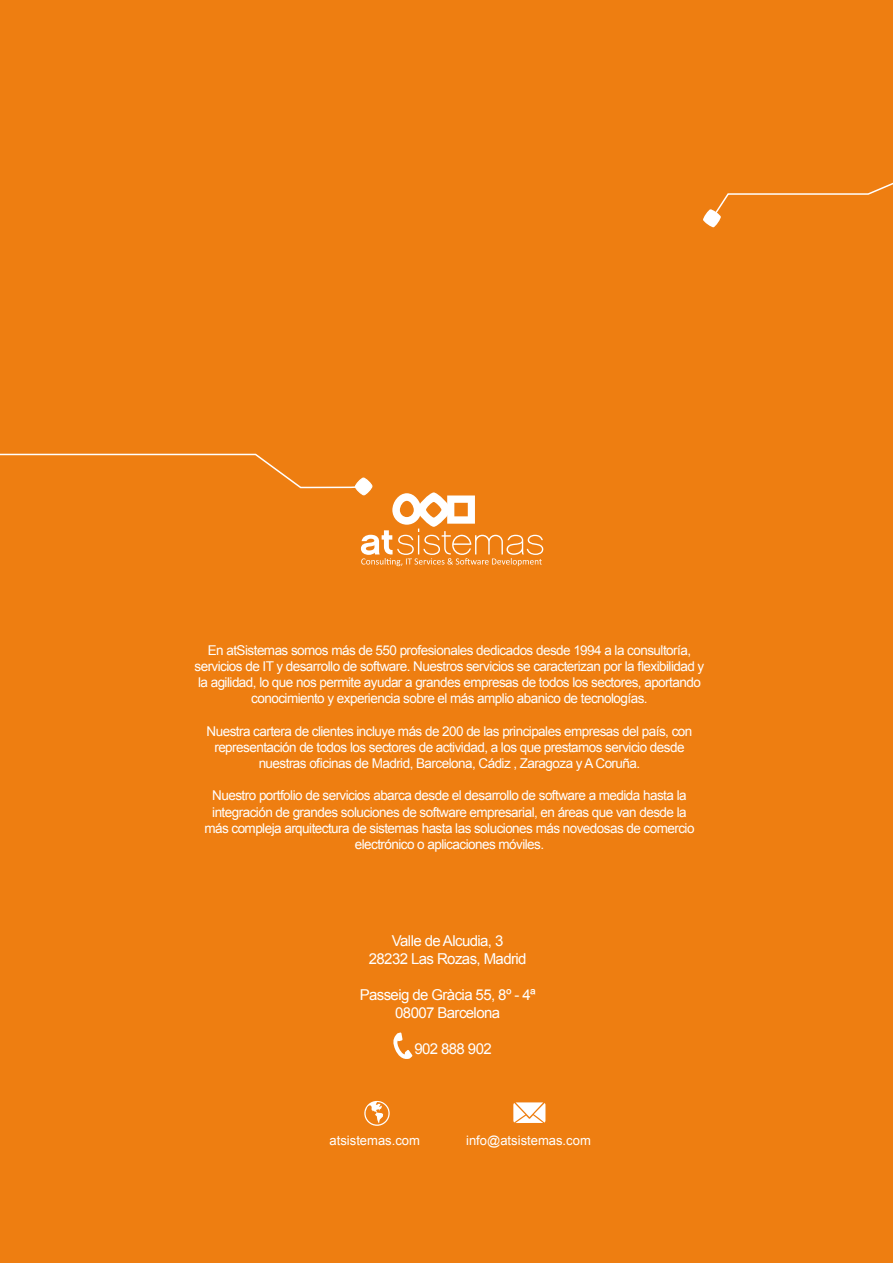
<style>
.page{position:relative;width:893px;height:1263px;background:#ee7e11}
.page>*{position:absolute;margin:0;border:0;box-sizing:border-box;transform-origin:0 0}
.t1{font:15px "Arial";letter-spacing:-.04em;color:#fff}
.t2{font:13.5px/16.2px "Arial";letter-spacing:-.04em;color:#fff;text-align:center}
.t3{font:13.05px "Arial";color:#fff}
</style>
<div class="page">
<svg style="left:361px;top:492px;width:182px;height:74px"></svg>
<svg style="left:364px;top:1101px;width:26px;height:25px"></svg>
<svg style="left:513px;top:1102px;width:32px;height:21px"></svg>
<div style="left:355px;top:478px;width:17px;height:17px;background:#fff;border-radius:50%"></div>
<div style="left:355px;top:477px;width:17px;height:18px;border:1px solid #fff;border-radius:50%"></div>
<svg style="left:0;top:453px;width:358px;height:40px"></svg>
<svg style="left:701px;top:207px;width:22px;height:22px"></svg>
<svg style="left:707px;top:182px;width:186px;height:43px"></svg>
<svg style="left:393px;top:1032px;width:19px;height:27px"></svg>
<p class="t2" style="left:195px;top:642px;width:511px">En atSistemas somos más de 550 profesionales dedicados desde 1994 a la consultoría, servicios de IT y desarrollo de software. Nuestros servicios se caracterizan por la flexibilidad y la agilidad, lo que nos permite ayudar a grandes empresas de todos los sectores, aportando conocimiento y experiencia sobre el más amplio abanico de tecnologías.</p>
<p class="t2" style="left:207px;top:723px;width:487px">Nuestra cartera de clientes incluye más de 200 de las principales empresas del país, con representación de todos los sectores de actividad, a los que prestamos servicio desde nuestras oficinas de Madrid, Barcelona, Cádiz , Zaragoza y A Coruña.</p>
<p class="t2" style="left:204px;top:788px;width:492px">Nuestro portfolio de servicios abarca desde el desarrollo de software a medida hasta la integración de grandes soluciones de software empresarial, en áreas que van desde la más compleja arquitectura de sistemas hasta las soluciones más novedosas de comercio electrónico o aplicaciones móviles.</p>
<p class="t1" style="left:392px;top:930px;width:113px">Valle de Alcudia, 3</p>
<p class="t1" style="left:369px;top:948px;width:159px">28232 Las Rozas, Madrid</p>
<p class="t1" style="left:360px;top:984px;width:177px">Passeig de Gràcia 55, 8º - 4ª</p>
<p class="t1" style="left:395px;top:1002px;width:106px">08007 Barcelona</p>
<p class="t1" style="left:414px;top:1038px;width:79px">902 888 902</p>
<p class="t3" style="left:330px;top:1132px;width:92px">atsistemas.com</p>
<p class="t3" style="left:466px;top:1132px;width:126px">info@atsistemas.com</p>
</div>
